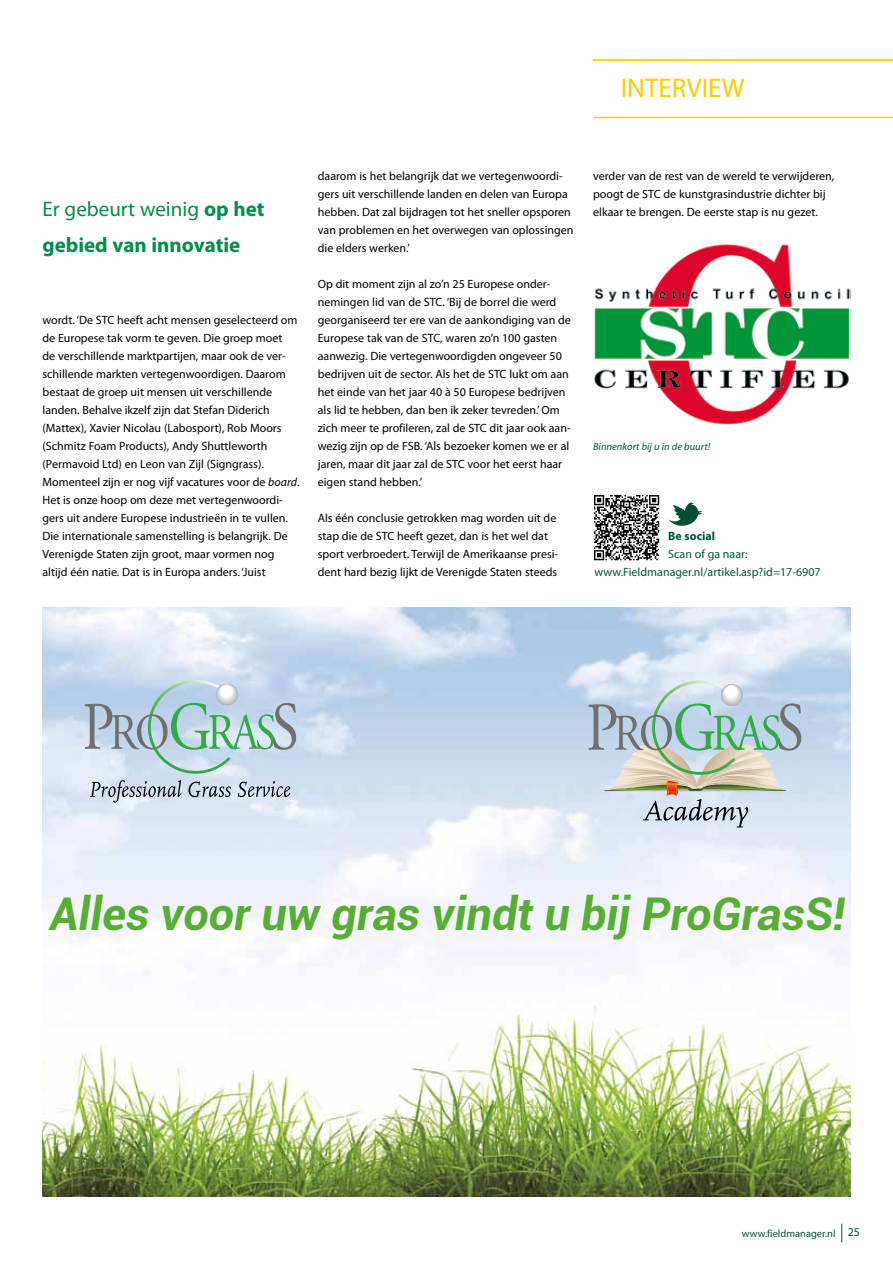
<style>
.page{position:relative;width:893px;height:1263px;background:#fff}
.page>*{position:absolute;margin:0;border:0;box-sizing:border-box;transform-origin:0 0}
.t1{font:italic 700 45.15px "Roboto";color:#56af31}
.t2{font:27px "Myriad Pro";color:#fc0}
.t3{font:700 21px/36px "Myriad Pro";color:#00904a}
.t4{font:12px/18px "Myriad Pro";color:#000}
.t5{font:12px/18px "Myriad Pro";color:#00533d;text-align:center}
.t6{font:700 12px "Myriad Pro";color:#00533d}
.t7{font:italic 10.5px "Myriad Pro";color:#00533d}
.t8{font:10.5px "Myriad Pro";color:#00533d}
.s1{font-weight:400}
.s2{font-style:italic}
.s3{font-size:12px}
</style>
<div class="page">
<svg style="left:841px;top:1223px;width:1px;height:19px"></svg>
<hr style="left:593px;top:117px;width:300px;height:1px;background:#fc0">
<hr style="left:593px;top:60px;width:300px;height:1px;background:#fc0">
<img style="left:594px;top:244px;width:256px;height:181px">
<svg style="left:594px;top:495px;width:65px;height:65px"></svg>
<svg style="left:668px;top:502px;width:34px;height:24px"></svg>
<img style="left:43px;top:607px;width:807px;height:589px">
<svg style="left:588px;top:680px;width:213px;height:147px;background:#becdd0"></svg>
<div style="left:721px;top:684px;width:21px;height:22px;background:#b5b5b5;border-radius:50%"></div>
<div style="left:721px;top:684px;width:21px;height:21px;background:#bcbcbc;border-radius:50%"></div>
<div style="left:722px;top:685px;width:20px;height:20px;background:#bebebe;border-radius:50%"></div>
<div style="left:722px;top:685px;width:19px;height:19px;background:#c7c6c6;border-radius:50%"></div>
<div style="left:722px;top:685px;width:19px;height:18px;background:#cbcbcb;border-radius:50%"></div>
<div style="left:723px;top:685px;width:17px;height:18px;background:#d0d0d0;border-radius:50%"></div>
<div style="left:723px;top:685px;width:17px;height:17px;background:#d8d8d8;border-radius:50%"></div>
<div style="left:723px;top:685px;width:16px;height:16px;background:#dedede;border-radius:50%"></div>
<div style="left:724px;top:685px;width:15px;height:15px;background:#e4e4e4;border-radius:50%"></div>
<div style="left:724px;top:685px;width:14px;height:15px;background:#e6e6e6;border-radius:50%"></div>
<div style="left:724px;top:686px;width:14px;height:14px;background:#e9e9e9;border-radius:50%"></div>
<div style="left:724px;top:686px;width:14px;height:13px;background:#efefef;border-radius:50%"></div>
<div style="left:725px;top:686px;width:13px;height:13px;background:#f0f0f0;border-radius:50%"></div>
<div style="left:725px;top:686px;width:12px;height:12px;background:#f9f9f9;border-radius:50%"></div>
<div style="left:725px;top:686px;width:12px;height:11px;background:#fcfcfc;border-radius:50%"></div>
<div style="left:725px;top:686px;width:11px;height:11px;background:#fefefe;border-radius:50%"></div>
<svg style="left:90px;top:780px;width:91px;height:23px;background:#b1bbc7"></svg>
<svg style="left:188px;top:781px;width:43px;height:16px"></svg>
<svg style="left:238px;top:781px;width:52px;height:16px"></svg>
<svg style="left:85px;top:680px;width:211px;height:94px;background:#b4cdd7"></svg>
<div style="left:216px;top:684px;width:22px;height:21px;background:#b5b5b5;border-radius:50%"></div>
<div style="left:216px;top:684px;width:21px;height:21px;background:#b6b6b5;border-radius:50%"></div>
<div style="left:217px;top:684px;width:20px;height:20px;background:#c2c2c2;border-radius:50%"></div>
<div style="left:217px;top:684px;width:19px;height:19px;background:#c7c6c6;border-radius:50%"></div>
<div style="left:218px;top:684px;width:18px;height:19px;background:#cacaca;border-radius:50%"></div>
<div style="left:218px;top:684px;width:18px;height:18px;background:#cfcfcf;border-radius:50%"></div>
<div style="left:218px;top:685px;width:17px;height:17px;background:#d4d4d3;border-radius:50%"></div>
<div style="left:218px;top:685px;width:17px;height:16px;background:#d8d8d8;border-radius:50%"></div>
<div style="left:219px;top:685px;width:16px;height:16px;background:#dcdcdc;border-radius:50%"></div>
<div style="left:219px;top:685px;width:15px;height:15px;background:#e4e4e4;border-radius:50%"></div>
<div style="left:219px;top:685px;width:15px;height:14px;background:#e8e7e7;border-radius:50%"></div>
<div style="left:219px;top:685px;width:14px;height:14px;background:#e8e8e8;border-radius:50%"></div>
<div style="left:220px;top:685px;width:13px;height:14px;background:#ededed;border-radius:50%"></div>
<div style="left:220px;top:685px;width:13px;height:13px;background:#f4f4f4;border-radius:50%"></div>
<div style="left:220px;top:685px;width:12px;height:12px;background:#f8f8f8;border-radius:50%"></div>
<div style="left:220px;top:686px;width:12px;height:11px;background:#f9f9f9;border-radius:50%"></div>
<div style="left:221px;top:686px;width:11px;height:11px;background:#fefefe;border-radius:50%"></div>
<h2 class="t2" style="left:621px;top:71px;width:125px">INTERVIEW</h2>
<h3 class="t3" style="left:43px;top:190px;width:223px"><span class="s1">Er gebeurt weinig</span> op het gebied van innovatie</h3>
<p class="t4" style="left:43px;top:311px;width:259px">wordt. ‘De STC heeft acht mensen geselecteerd om de Europese tak vorm te geven. Die groep moet<br>de verschillende marktpartijen, maar ook de ver&shy;schillende markten vertegenwoordigen. Daarom bestaat de groep uit mensen uit verschillende landen. Behalve ikzelf zijn dat Stefan Diderich (Mattex), Xavier Nicolau (Labosport), Rob Moors (Schmitz Foam Products), Andy Shuttleworth (Permavoid Ltd) en Leon van Zijl (Signgrass).<br>Momenteel zijn er nog vijf vacatures voor de <span class="s2">board</span>.<br>Het is onze hoop om deze met vertegenwoordi&shy;gers uit andere Europese industrieën in te vullen.<br>Die internationale samenstelling is belangrijk. De Verenigde Staten zijn groot, maar vormen nog altijd één natie. Dat is in Europa anders. ‘Juist</p>
<p class="t4" style="left:318px;top:167px;width:257px">daarom is het belangrijk dat we vertegenwoordi&shy;gers uit verschillende landen en delen van Europa hebben. Dat zal bijdragen tot het sneller opsporen van problemen en het overwegen van oplossingen die elders werken.’</p>
<p class="t4" style="left:318px;top:275px;width:255px">Op dit moment zijn al zo’n 25 Europese onder&shy;nemingen lid van de STC. ‘Bij de borrel die werd georganiseerd ter ere van de aankondiging van de Europese tak van de STC, waren zo’n 100 gasten aanwezig. Die vertegenwoordigden ongeveer 50 bedrijven uit de sector. Als het de STC lukt om aan het einde van het jaar 40 à 50 Europese bedrijven als lid te hebben, dan ben ik zeker tevreden.’ Om zich meer te profileren, zal de STC dit jaar ook aan&shy;wezig zijn op de FSB. ‘Als bezoeker komen we er al jaren, maar dit jaar zal de STC voor het eerst haar eigen stand hebben.’</p>
<p class="t4" style="left:318px;top:509px;width:242px">Als één conclusie getrokken mag worden uit de stap die de STC heeft gezet, dan is het wel dat sport verbroedert. Terwijl de Amerikaanse presi&shy;dent hard bezig lijkt de Verenigde Staten steeds</p>
<p class="t4" style="left:593px;top:167px;width:243px">verder van de rest van de wereld te verwijderen, poogt de STC de kunstgrasindustrie dichter bij elkaar te brengen. De eerste stap is nu gezet.</p>
<p class="t7" style="left:593px;top:440px;width:118px">Binnenkort bij u in de buurt!</p>
<p class="t6" style="left:668px;top:528px;width:48px">Be social</p>
<p class="t5" style="left:594px;top:545px;width:228px">Scan of ga naar: www.Fieldmanager.nl/artikel.asp?id=17-6907</p>
<h1 class="t1" style="left:50px;top:882px;width:797px">Alles voor uw gras vindt u bij ProGrasS!</h1>
<p class="t8" style="left:742px;top:1227px;width:120px">www.fieldmanager.nl <span class="s3">25</span></p>
</div>
